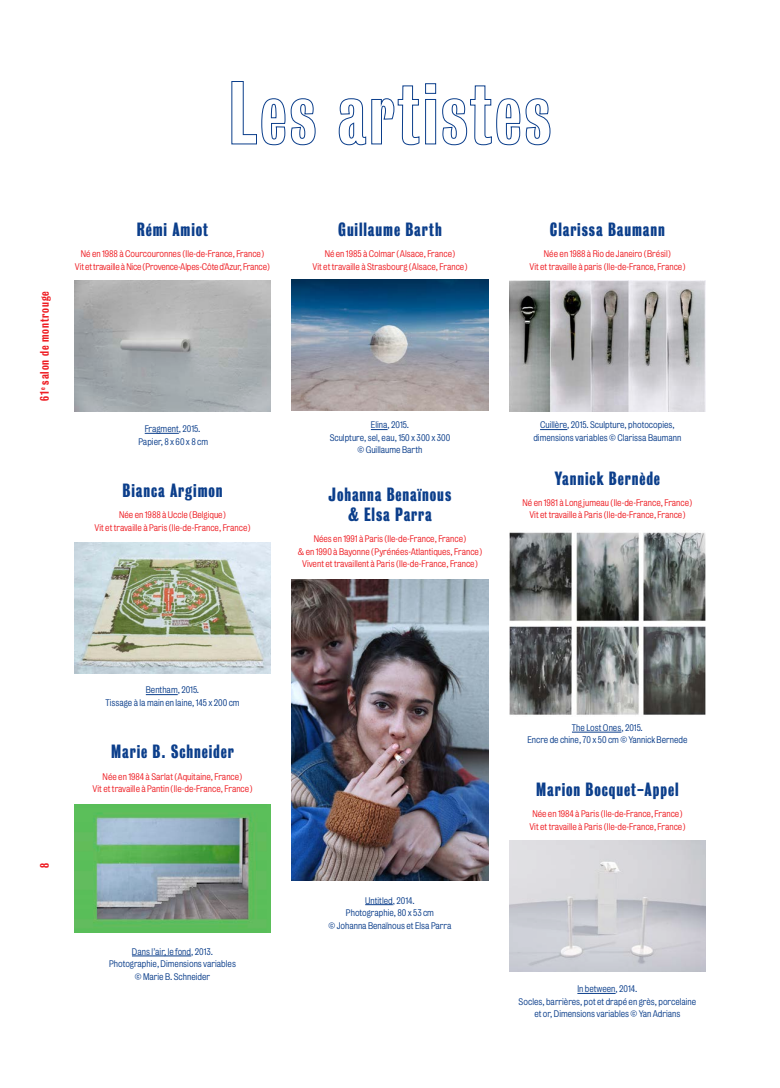
<style>
.page{position:relative;width:780px;height:1088px;background:#fff}
.page>*{position:absolute;margin:0;border:0;box-sizing:border-box;transform-origin:0 0}
.t1{font:17.5px/20px "Bureau Grotesque One Seven";letter-spacing:.05em;color:#0b3e8b;text-align:center}
.t2{font:11.25px "Bureau Grotesque Three Five";letter-spacing:.08em;color:#ee1d23}
.t3{font:8.75px/12.5px "Bureau Grotesque Five One";color:#ee1d23;text-align:center}
.t4{font:8.75px/12.5px "Bureau Grotesque Five One";color:#0b3e8b;text-align:center}
.t5{font:8.75px/12.5px "Bureau Grotesque Five One";letter-spacing:-.02em;color:#ee1d23;text-align:center}
</style>
<div class="page">
<svg style="left:231px;top:81px;width:84px;height:64px"></svg>
<svg style="left:338px;top:85px;width:81px;height:60px"></svg>
<svg style="left:425px;top:83px;width:11px;height:61px"></svg>
<svg style="left:442px;top:85px;width:108px;height:60px"></svg>
<hr style="left:145px;top:433px;width:34px;height:1px;background:#0b3e8b">
<hr style="left:146px;top:694px;width:32px;height:1px;background:#0b3e8b">
<hr style="left:132px;top:956px;width:59px;height:1px;background:#0b3e8b">
<img style="left:74px;top:280px;width:196px;height:131px">
<img style="left:74px;top:542px;width:196px;height:131px">
<img style="left:74px;top:804px;width:196px;height:128px">
<svg style="left:371px;top:429px;width:16px;height:1px"></svg>
<svg style="left:365px;top:904px;width:28px;height:1px"></svg>
<img style="left:292px;top:280px;width:196px;height:131px">
<img style="left:291px;top:579px;width:198px;height:301px">
<svg style="left:540px;top:429px;width:27px;height:1px"></svg>
<hr style="left:572px;top:732px;width:49px;height:1px;background:#0b3e8b">
<hr style="left:577px;top:993px;width:38px;height:1px;background:#0b3e8b">
<img style="left:509px;top:281px;width:196px;height:131px">
<img style="left:509px;top:532px;width:196px;height:183px">
<img style="left:509px;top:841px;width:196px;height:130px">
<p class="t2" style="left:38px;top:401px;width:111px;rotate:-90deg">61<sup>e</sup> salon de montrouge</p>
<h1 class="t1" style="left:137px;top:219px;width:73px">Rémi Amiot</h1>
<p class="t5" style="left:75px;top:248px;width:196px">Né en 1988 à Courcouronnes (Ile-de-France, France)<br>Vit et travaille à Nice (Provence-Alpes-Côte d'Azur, France)</p>
<p class="t4" style="left:138px;top:423px;width:71px">Fragment, 2015.<br>Papier, 8 x 60 x 8 cm</p>
<h1 class="t1" style="left:122px;top:481px;width:102px">Bianca Argimon</h1>
<p class="t3" style="left:94px;top:509px;width:158px">Née en 1988 à Uccle (Belgique)<br>Vit et travaille à Paris (Ile-de-France, France)</p>
<h1 class="t1" style="left:338px;top:219px;width:105px">Guillaume Barth</h1>
<p class="t3" style="left:312px;top:248px;width:156px">Né en 1985 à Colmar (Alsace, France)<br>Vit et travaille à Strasbourg (Alsace, France)</p>
<p class="t4" style="left:330px;top:419px;width:122px">Elina, 2015.<br>Sculpture, sel, eau, 150 x 300 x 300 © Guillaume Barth</p>
<h1 class="t1" style="left:328px;top:484px;width:124px">Johanna Benaïnous &amp; Elsa Parra</h1>
<p class="t3" style="left:298px;top:533px;width:186px">Nées en 1991 à Paris (Ile-de-France, France)<br>&amp; en 1990 à Bayonne (Pyrénées-Atlantiques, France)<br>Vivent et travaillent à Paris (Ile-de-France, France)</p>
<h1 class="t1" style="left:550px;top:219px;width:116px">Clarissa Baumann</h1>
<p class="t3" style="left:529px;top:248px;width:158px">Née en 1988 à Rio de Janeiro (Brésil)<br>Vit et travaille à paris (Ile-de-France, France)</p>
<p class="t4" style="left:533px;top:419px;width:150px">Cuillère, 2015. Sculpture, photocopies, dimensions variables © Clarissa Baumann</p>
<h1 class="t1" style="left:554px;top:468px;width:107px">Yannick Bernède</h1>
<p class="t3" style="left:522px;top:496px;width:171px">Né en 1981 à Long jumeau (Ile-de-France, France)<br>Vit et travaille à Paris (Ile-de-France, France)</p>
<p class="t2" style="left:38px;top:868px;width:7px;rotate:-90deg">8</p>
<p class="t4" style="left:105px;top:684px;width:136px">Bentham, 2015.<br>Tissage à la main en laine, 145 x 200 cm</p>
<h1 class="t1" style="left:111px;top:742px;width:124px">Marie B. Schneider</h1>
<p class="t3" style="left:93px;top:770px;width:161px">Née en 1984 à Sarlat (Aquitaine, France)<br>Vit et travaille à Pantin (Ile-de-France, France)</p>
<p class="t4" style="left:109px;top:945px;width:128px">Dans l’air, le fond, 2013.<br>Photographie, Dimensions variables © Marie B. Schneider</p>
<p class="t4" style="left:328px;top:894px;width:124px">Untitled, 2014.<br>Photographie, 80 x 53 cm<br>© Johanna Benaïnous et Elsa Parra</p>
<p class="t4" style="left:527px;top:721px;width:162px">The Lost Ones, 2015.<br>Encre de chine, 70 x 50 cm © Yannick Bernede</p>
<h1 class="t1" style="left:536px;top:779px;width:144px">Marion Bocquet-Appel</h1>
<p class="t3" style="left:529px;top:808px;width:158px">Née en 1984 à Paris (Ile-de-France, France)<br>Vit et travaille à Paris (Ile-de-France, France)</p>
<p class="t4" style="left:518px;top:983px;width:179px">In between, 2014.<br>Socles, barrières, pot et drapé en grès, porcelaine et or, Dimensions variables © Yan Adrians</p>
</div>
